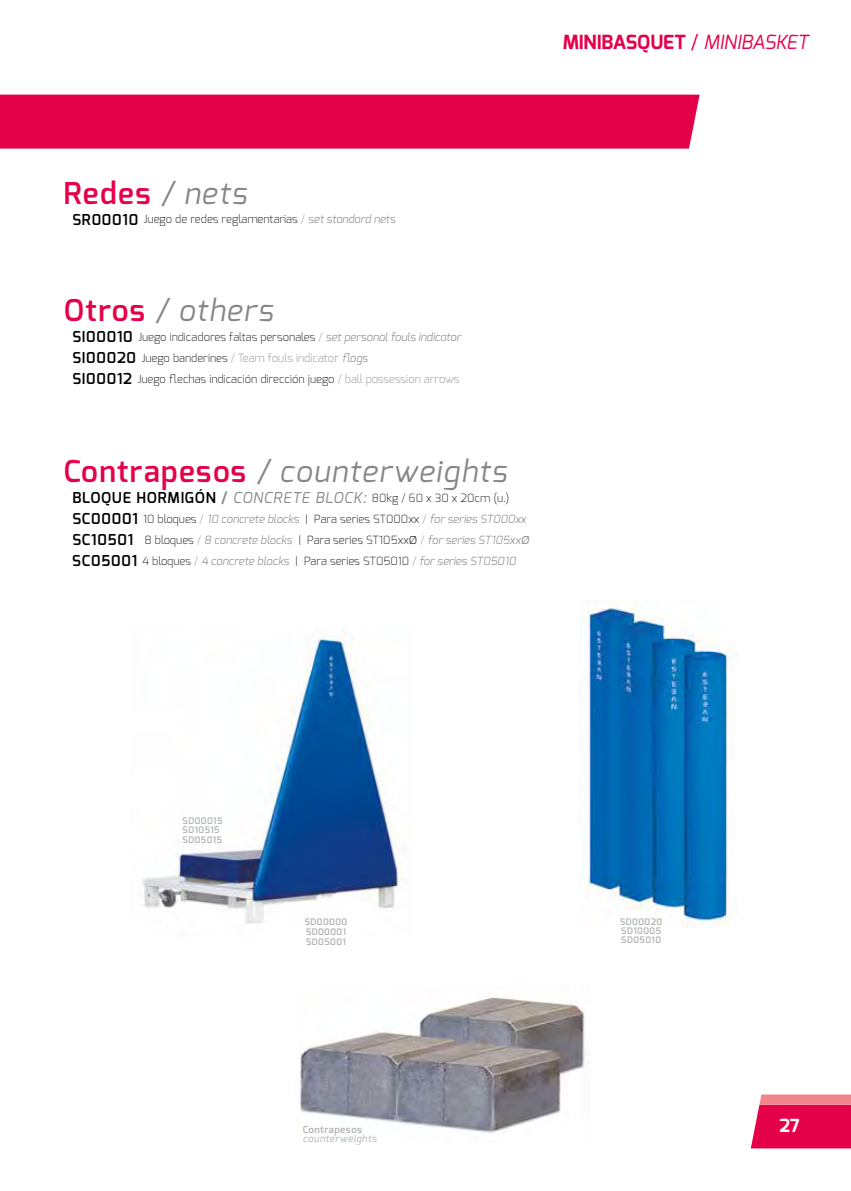
<style>
.page{position:relative;width:851px;height:1191px;background:#fff}
.page>*{position:absolute;margin:0;border:0;box-sizing:border-box;transform-origin:0 0}
.t1{font:italic 30px "Exo";letter-spacing:.05em;color:#878787}
.t2{font:600 30px "Exo";letter-spacing:.05em;color:#e5004a}
.t3{font:700 19.5px "Exo";color:#e5004a}
.t4{font:700 18px "Exo";color:#fff}
.t5{font:200 11.25px/21px "Exo";color:#000}
.t6{font:italic 9.75px "Exo";letter-spacing:.05em;color:#b3b2b2}
.t7{font:600 9.75px "Exo";letter-spacing:.05em;color:#b3b2b2}
.t8{font:600 9px/9.8px "Exo";letter-spacing:.05em;color:#b3b2b2}
.s1{font-weight:400}
.s2{font-weight:400;font-style:italic}
.s3{font-weight:400;font-style:italic;color:#878787}
.s4{font-weight:600;font-size:15px}
.s5{color:#878787}
.s6{font-weight:300;font-style:italic;color:#878787}
.s7{font-weight:600;font-style:normal;color:#e5004a}
.s8{font-weight:600;font-size:15px;color:#878787}
.s9{font-weight:400;font-style:italic;font-size:15px;color:#878787}
.s10{font-size:15px}
.s11{font-weight:300;font-style:italic;font-size:15px;color:#878787}
</style>
<div class="page">
<svg style="left:751px;top:1094px;width:99px;height:54px;background:#e82760"></svg>
<img style="left:142px;top:636px;width:265px;height:288px">
<img style="left:579px;top:600px;width:154px;height:327px">
<div style="left:0;top:95px;width:699px;height:54px;background:#e5004a"></div>
<img style="left:299px;top:996px;width:291px;height:137px">
<h2 class="t3" style="left:562px;top:29px;width:247px">MINIBASQUET <span class="s1">/</span> <span class="s2">MINIBASKET</span></h2>
<h1 class="t2" style="left:64px;top:173px;width:184px">Redes <span class="s3">/ nets</span></h1>
<p class="t5" style="left:72px;top:208px;width:324px"><span class="s4">SR00010</span> Juego de redes reglamentarias <span class="s5">/</span> <span class="s6">set standard nets</span></p>
<h1 class="t1" style="left:64px;top:291px;width:211px"><span class="s7">Otros</span> / others</h1>
<p class="t5" style="left:72px;top:326px;width:390px"><span class="s4">SI00010</span> Juego indicadores faltas personales <span class="s5">/</span> <span class="s6">set personal fouls indicator<br></span><span class="s4">SI00020</span> Juego banderines <span class="s5">/ Team fouls indicator</span> <span class="s6">flags<br></span><span class="s4">SI00012</span> Juego flechas indicación dirección juego <span class="s5">/ ball possession arrows</span></p>
<h1 class="t1" style="left:64px;top:452px;width:444px"><span class="s7">Contrapesos</span> / counterweights</h1>
<p class="t5" style="left:72px;top:487px;width:458px"><span class="s4">BLOQUE HORMIGÓN</span> <span class="s8">/</span> <span class="s9">CONCRETE BLOCK:</span> 80kg / 60 x 30 x 20cm (u.)<br><span class="s4">SC00001</span> 10 bloques <span class="s5">/</span> <span class="s6">10 concrete blocks</span> | Para series ST000xx <span class="s5">/</span> <span class="s6">for series ST000xx </span><span class="s4">SC10501</span> 8 bloques <span class="s5">/</span> <span class="s6">8 concrete blocks</span> | Para series ST105xx<span class="s10">ø</span> <span class="s5">/</span> <span class="s6">for series ST105xx</span><span class="s11">ø </span><span class="s4">SC05001</span> 4 bloques <span class="s5">/</span> <span class="s6">4 concrete blocks</span> | Para series ST05010 <span class="s5">/</span> <span class="s6">for series ST05010</span></p>
<p class="t8" style="left:182px;top:815px;width:41px">SD00015<br>SD10515<br>SD05015</p>
<p class="t8" style="left:305px;top:917px;width:44px">SD00000<br>SD00001<br>SD05001</p>
<p class="t8" style="left:620px;top:917px;width:44px;line-height:9px">SD00020<br>SD10005<br>SD05010</p>
<p class="t7" style="left:303px;top:1123px;width:61px">Contrapesos</p>
<p class="t6" style="left:303px;top:1132px;width:75px">counterweights</p>
<h3 class="t4" style="left:779px;top:1114px;width:22px">27</h3>
</div>
